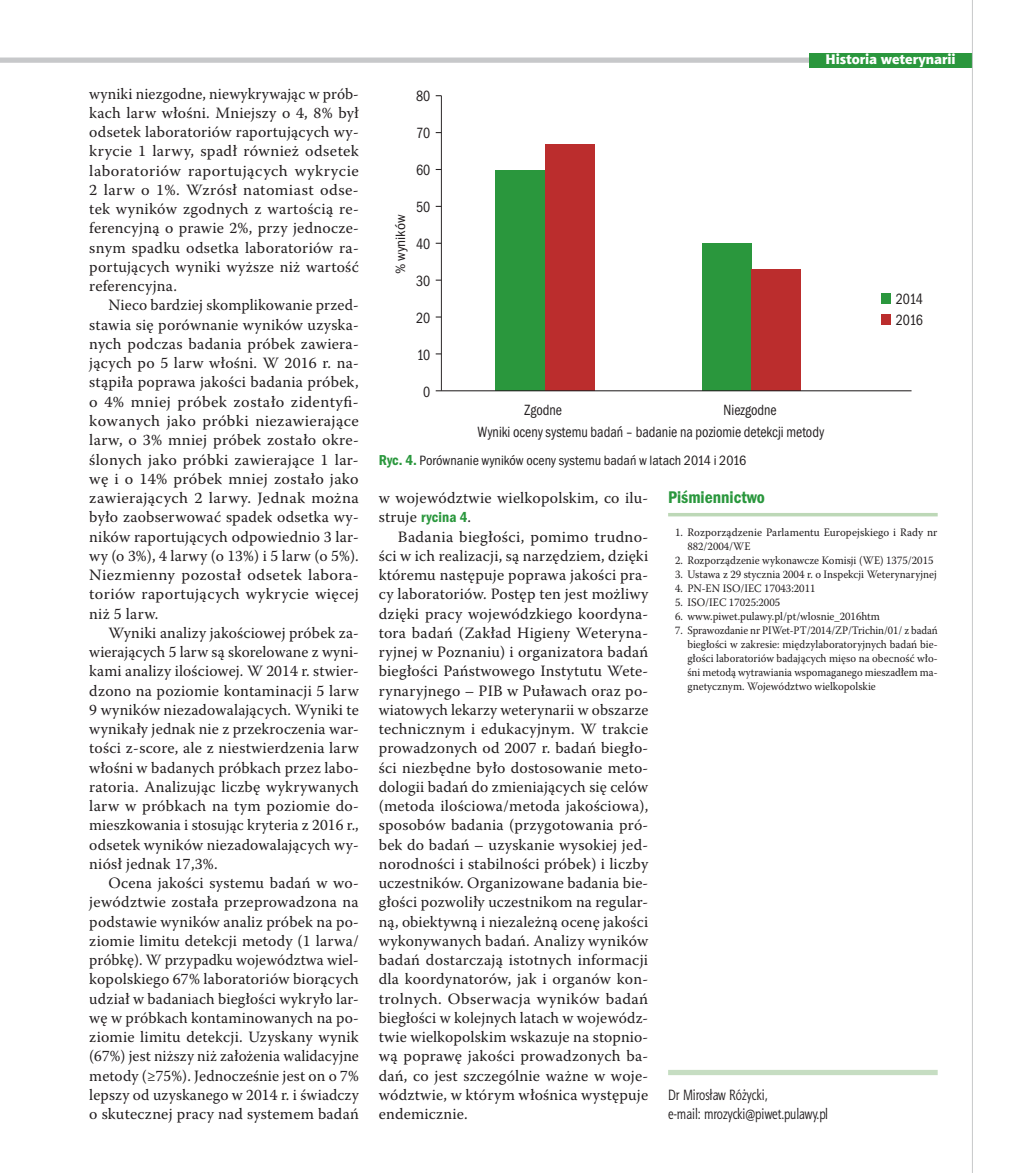
<style>
.page{position:relative;width:1027px;height:1173px;background:#fff}
.page>*{position:absolute;margin:0;border:0;box-sizing:border-box;transform-origin:0 0}
.t1{font:17.5px "Franklin Got Itc TOT Dem Con";color:#2a973d}
.t2{font:15.75px/19.2px "Warnock Pro";letter-spacing:.01em;color:#231f20;text-align:justify}
.t3{font:15.4px/22.2px "Franklin Got Itc TOT Boo Con";color:#231f20;scale:.91 1}
.t4{font:15.4px/21.7px "Franklin Got Itc TOT Boo Con";letter-spacing:-.045em;color:#231f20;scale:.91 1}
.t5{font:14.88px/19.2px "Aerton Cnd EFN";color:#231f20}
.t6{font:14px "Franklin Got Itc TOT Boo Con";color:#231f20}
.t7{font:14px "Aerton EFN Black";color:#fff}
.t8{font:14px "Franklin Got Itc TOT Boo Con";color:#231f20;scale:1.1 1}
.t9{font:11.38px/14px "Warnock Pro";color:#231f20;text-align:justify;scale:.93 1}
.t10{font:11.38px "Warnock Pro";color:#231f20;scale:.95 1}
.t11{font:11.38px/14px "Warnock Pro";color:#231f20}
.s1{font-family:"Franklin Got Itc TOT Dem Con";font-size:14.88px;color:#2a973d}
</style>
<div class="page">
<hr style="left:668px;top:513px;width:270px;height:3px;background:#bdd8b7">
<div style="left:668px;top:1070px;width:270px;height:5px;background:#c6ddc2"></div>
<div style="left:495px;top:169px;width:50px;height:221px;background:#2a973d"></div>
<div style="left:545px;top:143px;width:49px;height:247px;background:#bb2d2d"></div>
<div style="left:702px;top:243px;width:49px;height:147px;background:#2a973d"></div>
<div style="left:751px;top:268px;width:50px;height:122px;background:#bb2d2d"></div>
<div style="left:880px;top:293px;width:10px;height:11px;background:#2a973d"></div>
<div style="left:880px;top:314px;width:10px;height:11px;background:#bb2d2d"></div>
<hr style="left:441px;top:96px;width:1px;height:295px;background:#231f20">
<hr style="left:436px;top:390px;width:475px;height:1px;background:#231f20">
<div style="left:0;top:57px;width:972px;height:6px;background:#c7c8ca"></div>
<div style="left:809px;top:53px;width:163px;height:15px;background:#2a973d"></div>
<hr style="left:972px;top:0;width:1px;height:1173px;background:#c7c8ca">
<p class="t2" style="left:89px;top:84px;width:271px">wyniki niezgodne, niewykrywając w prób&shy;kach larw włośni. Mniejszy o 4, 8% był odsetek laboratoriów raportujących wy&shy;krycie 1 larwy, spadł również odsetek laboratoriów raportujących wykrycie 2 larw o 1%. Wzrósł natomiast odse&shy;tek wyników zgodnych z wartością re&shy;ferencyjną o prawie 2%, przy jednocze&shy;snym spadku odsetka laboratoriów ra&shy;portujących wyniki wyższe niż wartość referencyjna.</p>
<p class="t2" style="left:89px;top:295px;width:271px;text-indent:19px">Nieco bardziej skomplikowanie przed&shy;stawia się porównanie wyników uzyska&shy;nych podczas badania próbek zawiera&shy;jących po 5 larw włośni. W 2016 r. na&shy;stąpiła poprawa jakości badania próbek, o 4% mniej próbek zostało zidentyfi&shy;kowanych jako próbki niezawierające larw, o 3% mniej próbek zostało okre&shy;ślonych jako próbki zawierające 1 lar&shy;wę i o 14% próbek mniej zostało jako zawierających 2 larwy. Jednak można było zaobserwować spadek odsetka wy&shy;ników raportujących odpowiednio 3 lar&shy;wy (o 3%), 4 larwy (o 13%) i 5 larw (o 5%).<br>Niezmienny pozostał odsetek labora&shy;toriów raportujących wykrycie więcej niż 5 larw.</p>
<p class="t2" style="left:89px;top:623px;width:271px;text-indent:19px">Wyniki analizy jakościowej próbek za&shy;wierających 5 larw są skorelowane z wyni&shy;kami analizy ilościowej. W 2014 r. stwier&shy;dzono na poziomie kontaminacji 5 larw 9 wyników niezadowalających. Wyniki te wynikały jednak nie z przekroczenia war&shy;tości z-score, ale z niestwierdzenia larw włośni w badanych próbkach przez labo&shy;ratoria. Analizując liczbę wykrywanych larw w próbkach na tym poziomie do&shy;mieszkowania i stosując kryteria z 2016 r., odsetek wyników niezadowalających wy&shy;niósł jednak 17,3%.</p>
<p class="t2" style="left:89px;top:873px;width:271px;text-indent:19px">Ocena jakości systemu badań w wo&shy;jewództwie została przeprowadzona na podstawie wyników analiz próbek na po&shy;ziomie limitu detekcji metody (1 larwa/ próbkę). W przypadku województwa wiel&shy;kopolskiego 67% laboratoriów biorących udział w badaniach biegłości wykryło lar&shy;wę w próbkach kontaminowanych na po&shy;ziomie limitu detekcji. Uzyskany wynik (67%) jest niższy niż założenia walidacyjne metody (≥75%). Jednocześnie jest on o 7% lepszy od uzyskanego w 2014 r. i świadczy o skutecznej pracy nad systemem badań</p>
<p class="t3" style="left:416px;top:85px;width:17px">80</p>
<p class="t3" style="left:416px;top:122px;width:17px">70</p>
<p class="t3" style="left:416px;top:159px;width:17px">60</p>
<p class="t8" style="left:393px;top:274px;width:56px;rotate:-90deg">% wyników</p>
<p class="t3" style="left:416px;top:196px;width:17px">50</p>
<p class="t3" style="left:416px;top:233px;width:17px">40</p>
<p class="t3" style="left:416px;top:270px;width:17px">30</p>
<p class="t3" style="left:416px;top:307px;width:17px">20</p>
<p class="t3" style="left:417px;top:343px;width:16px">10</p>
<p class="t3" style="left:423px;top:380px;width:9px">0</p>
<p class="t7" style="left:826px;top:51px;width:131px">Historia weterynarii</p>
<p class="t4" style="left:896px;top:288px;width:31px">2014<br>2016</p>
<p class="t3" style="left:477px;top:399px;width:383px;text-indent:246px">Niezgodne<br>Wyniki oceny systemu badań – badanie na poziomie detekcji metody</p>
<p class="t6" style="left:379px;top:452px;width:369px"><span class="s1">Ryc. 4.</span> Porównanie wyników oceny systemu badań w latach 2014 i 2016</p>
<p class="t3" style="left:525px;top:399px;width:43px">Zgodne</p>
<p class="t2" style="left:379px;top:488px;width:271px">w województwie wielkopolskim, co ilu&shy;struje <span class="s1">rycina 4</span>.</p>
<p class="t2" style="left:379px;top:526px;width:271px;text-indent:19px">Badania biegłości, pomimo trudno&shy;ści w ich realizacji, są narzędziem, dzięki któremu następuje poprawa jakości pra&shy;cy laboratoriów. Postęp ten jest możliwy dzięki pracy wojewódzkiego koordyna&shy;tora badań (Zakład Higieny Weteryna&shy;ryjnej w Poznaniu) i organizatora badań biegłości Państwowego Instytutu Wete&shy;rynaryjnego – PIB w Puławach oraz po&shy;wiatowych lekarzy weterynarii w obszarze technicznym i edukacyjnym. W trakcie prowadzonych od 2007 r. badań biegło&shy;ści niezbędne było dostosowanie meto&shy;dologii badań do zmieniających się celów (metoda ilościowa/metoda jakościowa), sposobów badania (przygotowania pró&shy;bek do badań – uzyskanie wysokiej jed&shy;norodności i stabilności próbek) i liczby uczestników. Organizowane badania bie&shy;głości pozwoliły uczestnikom na regular&shy;ną, obiektywną i niezależną ocenę jakości wykonywanych badań. Analizy wyników badań dostarczają istotnych informacji dla koordynatorów, jak i organów kon&shy;trolnych. Obserwacja wyników badań biegłości w kolejnych latach w wojewódz&shy;twie wielkopolskim wskazuje na stopnio&shy;wą poprawę jakości prowadzonych ba&shy;dań, co jest szczególnie ważne w woje&shy;wództwie, w którym włośnica występuje endemicznie.</p>
<p class="t1" style="left:668px;top:487px;width:98px">Piśmiennictwo</p>
<p class="t11" style="left:687px;top:525px;width:252px;text-indent:-12px">1. Rozporządzenie Parlamentu Europejskiego i Rady nr<br>882/2004/WE</p>
<p class="t10" style="left:675px;top:554px;width:273px">2. Rozporządzenie wykonawcze Komisji (WE) 1375/2015</p>
<p class="t10" style="left:675px;top:568px;width:277px">3. Ustawa z 29 stycznia 2004 r. o Inspekcji Weterynaryjnej</p>
<p class="t10" style="left:675px;top:582px;width:149px">4. PN-EN ISO/IEC 17043:2011</p>
<p class="t10" style="left:675px;top:596px;width:112px">5. ISO/IEC 17025:2005</p>
<p class="t10" style="left:675px;top:610px;width:217px">6. www.piwet.pulawy.pl/pt/wlosnie_2016htm</p>
<p class="t9" style="left:687px;top:623px;width:271px;text-indent:-12px">7. Sprawozdanie nr PIWet-PT/2014/ZP/Trichin/01/ z badań biegłości w zakresie: międzylaboratoryjnych badań bie&shy;głości laboratoriów badających mięso na obecność wło&shy;śni metodą wytrawiania wspomaganego mieszadłem ma&shy;gnetycznym. Województwo wielkopolskie</p>
<p class="t5" style="left:668px;top:1085px;width:161px">Dr Mirosław Różycki,<br>e-mail: mrozycki@piwet.pulawy.pl</p>
</div>
